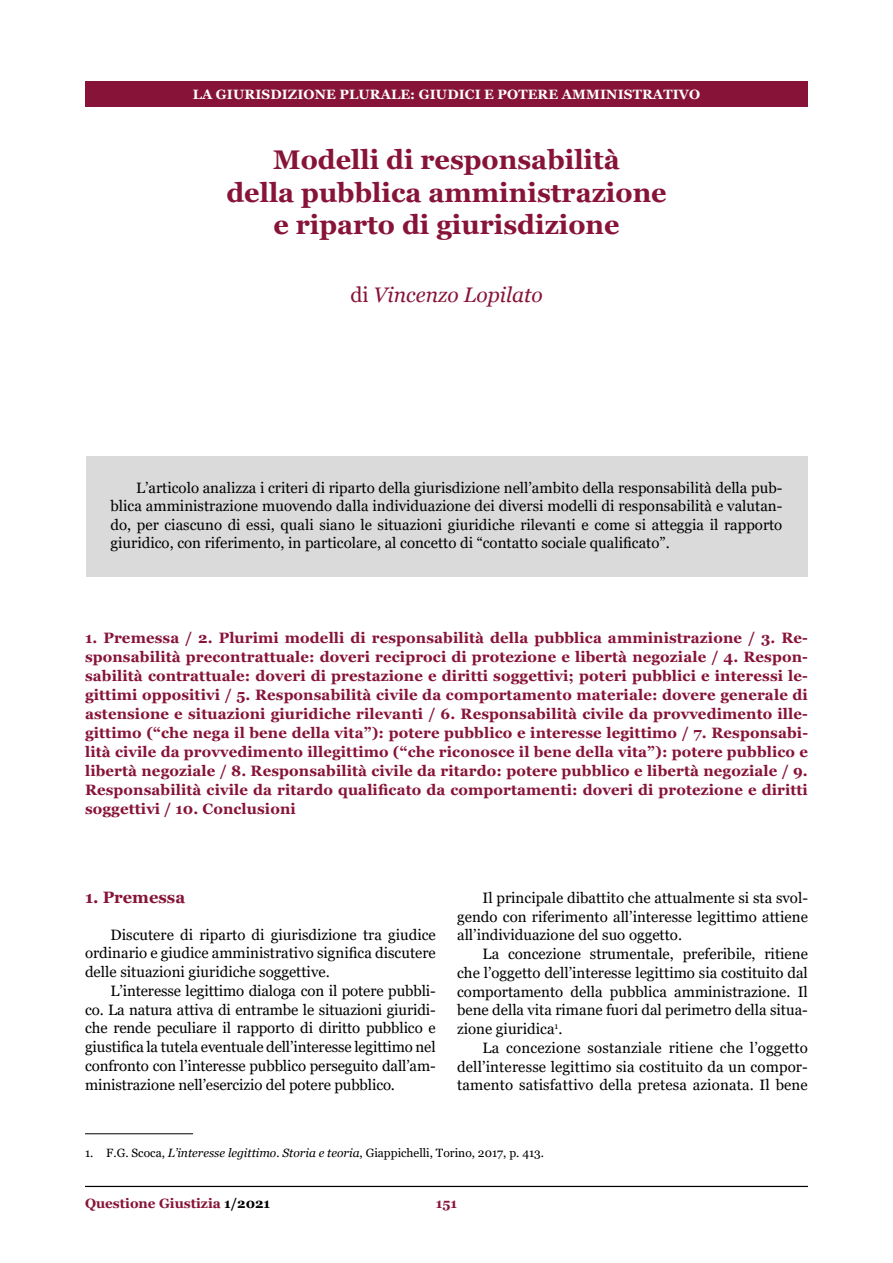
<style>
.page{position:relative;width:893px;height:1263px;background:#fff}
.page>*{position:absolute;margin:0;border:0;box-sizing:border-box;transform-origin:0 0}
.t1{font:700 27px/32.4px "Georgia";color:#871438;text-align:center}
.t2{font:italic 21px "Georgia";color:#871438}
.t3{font:700 16.5px "Georgia";color:#871438}
.t4{font:15px/18.8px "Georgia";color:#000;text-align:justify}
.t5{font:700 15px/18.9px "Georgia";letter-spacing:.01em;color:#871438;text-align:justify}
.t6{font:700 13.5px "Georgia";letter-spacing:.01em;color:#fff}
.t7{font:700 13.5px "Georgia";color:#871438}
.t8{font:12px "Georgia";color:#000}
.s1{font-style:normal}
.s2{font-style:italic}
.s3{color:#000}
</style>
<div class="page">
<div style="left:85px;top:81px;width:723px;height:25px;background:#871438"></div>
<hr style="left:85px;top:1186px;width:723px;height:1px;background:#000">
<div style="left:86px;top:456px;width:721px;height:121px;background:#dadada"></div>
<hr style="left:85px;top:1133px;width:108px;height:1px;background:#000">
<p class="t6" style="left:193px;top:85px;width:509px">LA GIURISDIZIONE PLURALE: GIUDICI E POTERE AMMINISTRATIVO</p>
<h1 class="t1" style="left:226px;top:144px;width:442px">Modelli di responsabilità<br>della pubblica amministrazione e riparto di giurisdizione</h1>
<h2 class="t2" style="left:350px;top:281px;width:194px"><span class="s1">di</span> Vincenzo Lopilato</h2>
<p class="t4" style="left:111px;top:479px;width:673px;text-indent:26px">L’articolo analizza i criteri di riparto della giurisdizione nell’ambito della responsabilità della pub&shy;blica amministrazione muovendo dalla individuazione dei diversi modelli di responsabilità e valutan&shy;do, per ciascuno di essi, quali siano le situazioni giuridiche rilevanti e come si atteggia il rapporto giuridico, con riferimento, in particolare, al concetto di “contatto sociale qualificato”.</p>
<p class="t5" style="left:85px;top:629px;width:724px">1. Premessa / 2. Plurimi modelli di responsabilità della pubblica amministrazione / 3. Re&shy;sponsabilità precontrattuale: doveri reciproci di protezione e libertà negoziale / 4. Respon&shy;sabilità contrattuale: doveri di prestazione e diritti soggettivi; poteri pubblici e interessi le&shy;gittimi oppositivi / 5. Responsabilità civile da comportamento materiale: dovere generale di astensione e situazioni giuridiche rilevanti / 6. Responsabilità civile da provvedimento ille&shy;gittimo (“che nega il bene della vita”): potere pubblico e interesse legittimo / 7. Responsabi&shy;lità civile da provvedimento illegittimo (“che riconosce il bene della vita”): potere pubblico e libertà negoziale / 8. Responsabilità civile da ritardo: potere pubblico e libertà negoziale / 9.<br>Responsabilità civile da ritardo qualificato da comportamenti: doveri di protezione e diritti soggettivi / 10. Conclusioni</p>
<p class="t3" style="left:85px;top:887px;width:102px">1. Premessa</p>
<p class="t4" style="left:85px;top:925px;width:352px;text-indent:26px">Discutere di riparto di giurisdizione tra giudice ordinario e giudice amministrativo significa discutere delle situazioni giuridiche soggettive.</p>
<p class="t4" style="left:85px;top:981px;width:352px;text-indent:26px">L’interesse legittimo dialoga con il potere pubbli&shy;co. La natura attiva di entrambe le situazioni giuridi&shy;che rende peculiare il rapporto di diritto pubblico e giustifica la tutela eventuale dell’interesse legittimo nel confronto con l’interesse pubblico perseguito dall’am&shy;ministrazione nell’esercizio del potere pubblico.</p>
<p class="t4" style="left:457px;top:889px;width:352px;text-indent:26px">Il principale dibattito che attualmente si sta svol&shy;gendo con riferimento all’interesse legittimo attiene all’individuazione del suo oggetto.</p>
<p class="t4" style="left:457px;top:945px;width:352px;text-indent:26px">La concezione strumentale, preferibile, ritiene che l’oggetto dell’interesse legittimo sia costituito dal comportamento della pubblica amministrazione. Il bene della vita rimane fuori dal perimetro della situa&shy;zione giuridica<sup>1</sup>.</p>
<p class="t4" style="left:457px;top:1039px;width:352px;text-indent:26px">La concezione sostanziale ritiene che l’oggetto dell’interesse legittimo sia costituito da un compor&shy;tamento satisfattivo della pretesa azionata. Il bene</p>
<p class="t8" style="left:85px;top:1145px;width:461px">1. F.G. Scoca, <span class="s2">L’interesse legittimo. Storia e teoria</span>, Giappichelli, Torino, 2017, p. 413.</p>
<p class="t7" style="left:85px;top:1195px;width:187px">Questione Giustizia <span class="s3">1/2021</span></p>
<p class="t7" style="left:436px;top:1195px;width:23px">151</p>
</div>
